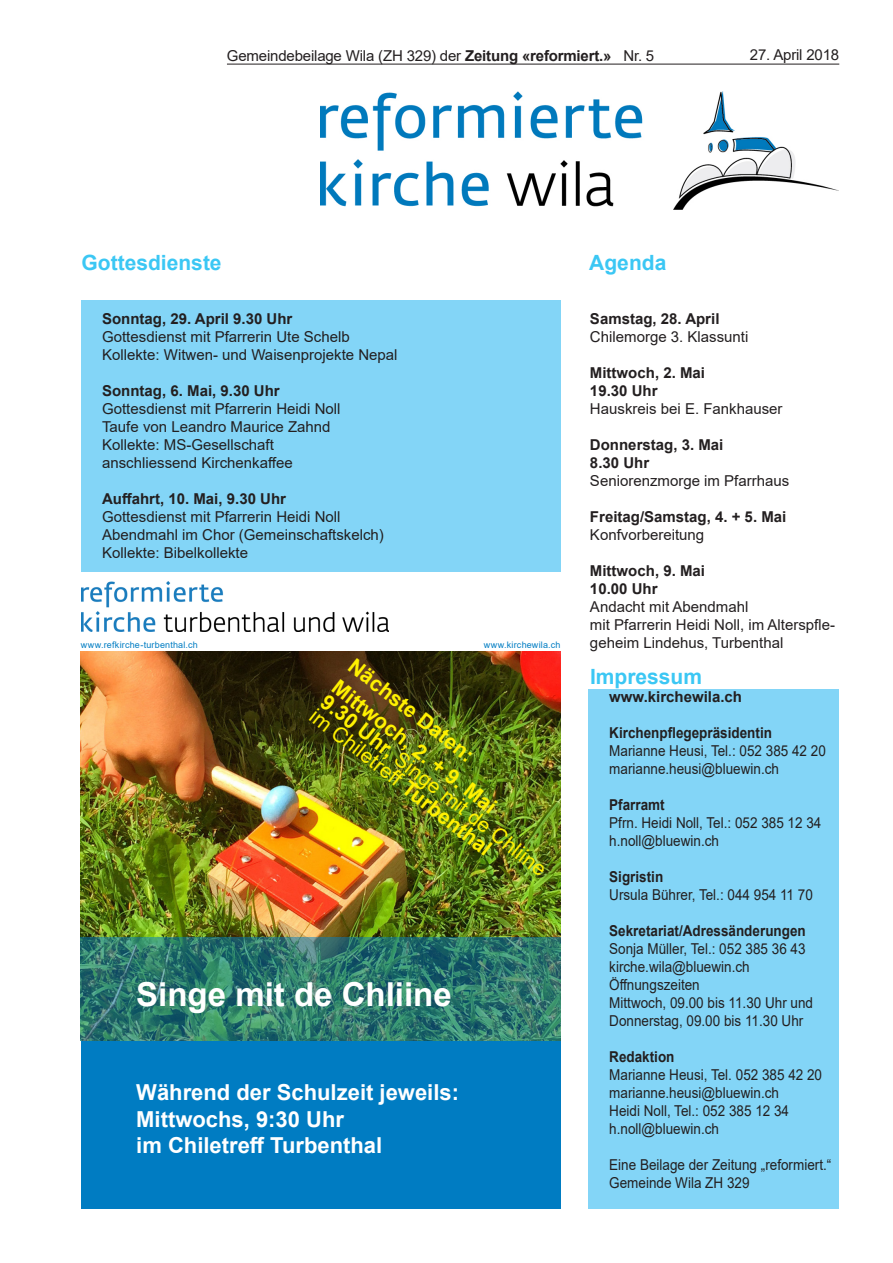
<style>
.page{position:relative;width:893px;height:1263px;background:#fff}
.page>*{position:absolute;margin:0;border:0;box-sizing:border-box;transform-origin:0 0}
.t1{font:700 33px "Arial";color:#fff}
.t2{font:700 22.05px/26.4px "Arial";color:#fff}
.t3{font:21px "Arial";color:#fff101}
.t4{font:700 21px "Arial";color:#fff101}
.t5{font:700 21px "Arial";color:#3bc7f4}
.t6{font:15px "Arial";color:#231f20}
.t7{font:15px "Arial";color:#231f20;scale:.9 1}
.t8{font:700 15px "Arial";color:#231f20}
.t9{font:700 15px "Arial";color:#231f20;scale:.9 1}
.t10{font:9px "Arial";letter-spacing:.02em;color:#007dc3}
.s1{font-weight:700}
</style>
<div class="page">
<hr style="left:227px;top:64px;width:612px;height:1px;background:#231f20">
<div style="left:81px;top:300px;width:480px;height:272px;background:#83d5f7"></div>
<img style="left:321px;top:92px;width:517px;height:118px">
<div style="left:588px;top:689px;width:251px;height:520px;background:#83d5f7"></div>
<div style="left:81px;top:1041px;width:480px;height:168px;background:#007cc2"></div>
<img style="left:81px;top:651px;width:480px;height:286px">
<svg style="left:81px;top:937px;width:480px;height:104px;background:#2f796e"></svg>
<img style="left:82px;top:581px;width:307px;height:50px">
<p class="t6" style="left:227px;top:45px;width:429px">Gemeindebeilage Wila (ZH 329) der <span class="s1">Zeitung «reformiert.»</span> Nr. 5</p>
<p class="t6" style="left:750px;top:45px;width:91px">27. April 2018</p>
<p class="t5" style="left:82px;top:248px;width:142px">Gottesdienste</p>
<p class="t8" style="left:102px;top:308px;width:192px">Sonntag, 29. April 9.30 Uhr</p>
<p class="t6" style="left:102px;top:326px;width:249px">Gottesdienst mit Pfarrerin Ute Schelb</p>
<p class="t6" style="left:102px;top:344px;width:297px">Kollekte: Witwen- und Waisenprojekte Nepal</p>
<p class="t8" style="left:102px;top:380px;width:179px">Sonntag, 6. Mai, 9.30 Uhr</p>
<p class="t6" style="left:102px;top:398px;width:240px">Gottesdienst mit Pfarrerin Heidi Noll</p>
<p class="t6" style="left:102px;top:416px;width:230px">Taufe von Leandro Maurice Zahnd</p>
<p class="t6" style="left:102px;top:434px;width:173px">Kollekte: MS-Gesellschaft</p>
<p class="t6" style="left:102px;top:452px;width:192px">anschliessend Kirchenkaffee</p>
<p class="t8" style="left:102px;top:488px;width:185px">Auffahrt, 10. Mai, 9.30 Uhr</p>
<p class="t6" style="left:102px;top:506px;width:240px">Gottesdienst mit Pfarrerin Heidi Noll</p>
<p class="t6" style="left:102px;top:524px;width:283px">Abendmahl im Chor (Gemeinschaftskelch)</p>
<p class="t6" style="left:102px;top:542px;width:147px">Kollekte: Bibelkollekte</p>
<p class="t5" style="left:589px;top:248px;width:79px">Agenda</p>
<p class="t8" style="left:590px;top:308px;width:131px">Samstag, 28. April</p>
<p class="t6" style="left:590px;top:326px;width:160px">Chilemorge 3. Klassunti</p>
<p class="t8" style="left:590px;top:362px;width:117px">Mittwoch, 2. Mai</p>
<p class="t8" style="left:590px;top:380px;width:69px">19.30 Uhr</p>
<p class="t6" style="left:590px;top:398px;width:194px">Hauskreis bei E. Fankhauser</p>
<p class="t8" style="left:590px;top:434px;width:135px">Donnerstag, 3. Mai</p>
<p class="t8" style="left:590px;top:452px;width:61px">8.30 Uhr</p>
<p class="t6" style="left:590px;top:470px;width:201px">Seniorenzmorge im Pfarrhaus</p>
<p class="t8" style="left:590px;top:506px;width:198px">Freitag/Samstag, 4. + 5. Mai</p>
<p class="t6" style="left:590px;top:524px;width:116px">Konfvorbereitung</p>
<p class="t8" style="left:590px;top:560px;width:117px">Mittwoch, 9. Mai</p>
<p class="t8" style="left:590px;top:578px;width:69px">10.00 Uhr</p>
<p class="t6" style="left:590px;top:596px;width:160px">Andacht mit Abendmahl</p>
<p class="t6" style="left:590px;top:614px;width:247px">mit Pfarrerin Heidi Noll, im Alterspfle-</p>
<p class="t10" style="left:81px;top:639px;width:118px">www.refkirche-turbenthal.ch</p>
<p class="t10" style="left:484px;top:639px;width:78px">www.kirchewila.ch</p>
<p class="t6" style="left:590px;top:632px;width:195px">geheim Lindehus, Turbenthal</p>
<p class="t5" style="left:590px;top:662px;width:114px">Impressum</p>
<p class="t8" style="left:609px;top:686px;width:134px">www.kirchewila.ch</p>
<p class="t9" style="left:609px;top:722px;width:182px">Kirchenpflegepräsidentin</p>
<p class="t7" style="left:609px;top:740px;width:242px">Marianne Heusi, Tel.: 052 385 42 20</p>
<p class="t7" style="left:609px;top:758px;width:190px">marianne.heusi@bluewin.ch</p>
<p class="t9" style="left:609px;top:794px;width:63px">Pfarramt</p>
<p class="t7" style="left:609px;top:812px;width:237px">Pfrn. Heidi Noll, Tel.: 052 385 12 34</p>
<p class="t7" style="left:609px;top:830px;width:123px">h.noll@bluewin.ch</p>
<p class="t9" style="left:609px;top:866px;width:62px">Sigristin</p>
<p class="t7" style="left:609px;top:884px;width:228px">Ursula Bührer, Tel.: 044 954 11 70</p>
<p class="t9" style="left:609px;top:920px;width:220px">Sekretariat/Adressänderungen</p>
<p class="t7" style="left:609px;top:938px;width:220px">Sonja Müller, Tel.: 052 385 36 43</p>
<p class="t7" style="left:609px;top:956px;width:158px">kirche.wila@bluewin.ch</p>
<p class="t7" style="left:609px;top:974px;width:102px">Öffnungszeiten</p>
<p class="t7" style="left:609px;top:992px;width:228px">Mittwoch, 09.00 bis 11.30 Uhr und</p>
<p class="t7" style="left:609px;top:1010px;width:217px">Donnerstag, 09.00 bis 11.30 Uhr</p>
<p class="t9" style="left:609px;top:1046px;width:74px">Redaktion</p>
<p class="t7" style="left:609px;top:1064px;width:238px">Marianne Heusi, Tel. 052 385 42 20</p>
<p class="t7" style="left:609px;top:1082px;width:190px">marianne.heusi@bluewin.ch</p>
<p class="t7" style="left:609px;top:1100px;width:201px">Heidi Noll, Tel.: 052 385 12 34</p>
<p class="t7" style="left:609px;top:1118px;width:123px">h.noll@bluewin.ch</p>
<p class="t7" style="left:609px;top:1154px;width:248px">Eine Beilage der Zeitung „reformiert.“</p>
<p class="t7" style="left:609px;top:1172px;width:157px">Gemeinde Wila ZH 329</p>
<p class="t4" style="left:360px;top:652px;width:154px;rotate:38deg">Nächste Daten:</p>
<p class="t4" style="left:344px;top:673px;width:204px;rotate:38deg">Mittwoch, 2. + 9. Mai</p>
<p class="t3" style="left:332px;top:687px;width:282px;rotate:38deg"><span class="s1">9.30 Uhr,</span> Singe mit de Chliine</p>
<p class="t3" style="left:321px;top:701px;width:226px;rotate:38deg">im Chiletreff <span class="s1">Turbenthal</span></p>
<p class="t1" style="left:136px;top:971px;width:317px">Singe mit de Chliine</p>
<p class="t2" style="left:136px;top:1079px;width:324px">Während der Schulzeit jeweils:<br>Mittwochs, 9:30 Uhr<br>im Chiletreff Turbenthal</p>
</div>
